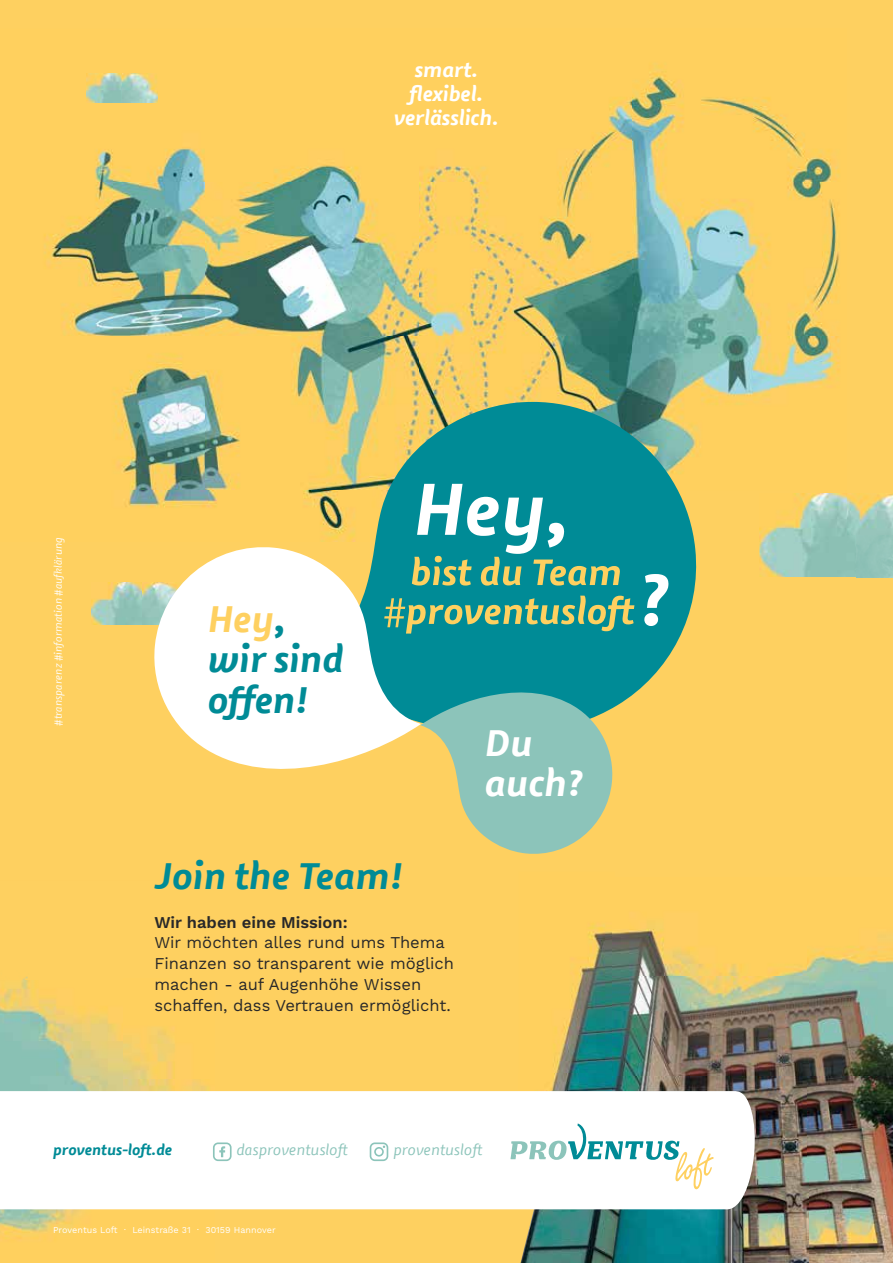
<style>
.page{position:relative;width:893px;height:1263px;background:#fed060}
.page>*{position:absolute;margin:0;border:0;box-sizing:border-box;transform-origin:0 0}
.t1{font:italic 700 37.5px/40.5px "Azuro TFW07";letter-spacing:-.005em;color:#008b96}
.t2{font:italic 700 37.5px/40.5px "Azuro TFW07";letter-spacing:-.005em;color:#fff}
.t3{font:italic 700 21px/24px "Azuro TFW07";letter-spacing:-.005em;color:#fff;text-align:center}
.t4{font:16.5px/21px "Work Sans";color:#282829}
.t5{font:600 16.5px "Work Sans";color:#282829}
.t6{font:italic 15.15px "Azuro TFW07";color:#8cc4ba}
.t7{font:italic 700 15.15px "Azuro TFW07";color:#008b96}
.t8{font:italic 10.5px "Azuro TFW07";letter-spacing:.01em;color:#fff}
.t9{font:9px "Work Sans";color:#fff}
.s1{color:#fed060}
</style>
<div class="page">
<img style="left:0;top:976px;width:214px;height:258px">
<img style="left:554px;top:923px;width:58px;height:151px">
<img style="left:551px;top:1074px;width:61px;height:17px">
<img style="left:612px;top:928px;width:281px;height:335px">
<div style="left:0;top:1091px;width:757px;height:118px;background:#fff"></div>
<img style="left:44px;top:69px;width:795px;height:439px">
<svg style="left:296px;top:394px;width:406px;height:313px;fill:#008b96"></svg>
<svg style="left:412px;top:484px;width:208px;height:102px;background:#42a4a1"></svg>
<svg style="left:421px;top:596px;width:213px;height:38px"></svg>
<svg style="left:644px;top:574px;width:24px;height:52px"></svg>
<img style="left:846px;top:493px;width:47px;height:42px">
<img style="left:759px;top:535px;width:134px;height:42px">
<img style="left:759px;top:493px;width:87px;height:48px">
<img style="left:92px;top:582px;width:59px;height:42px">
<svg style="left:426px;top:1119px;width:288px;height:144px;background:#c0d4c5"></svg>
<svg style="left:370px;top:1142px;width:18px;height:19px"></svg>
<svg style="left:213px;top:1142px;width:19px;height:19px"></svg>
<svg style="left:151px;top:542px;width:270px;height:227px;fill:#fff"></svg>
<svg style="left:420px;top:678px;width:195px;height:176px"></svg>
<img style="left:86px;top:73px;width:72px;height:30px">
<p class="t3" style="left:394px;top:57px;width:106px">smart. flexibel. verlässlich.</p>
<p class="t8" style="left:51px;top:726px;width:190px;rotate:-90deg">#transparenz #information #aufklärung</p>
<h1 class="t1" style="left:208px;top:596px;width:137px"><span class="s1">Hey</span>, wir sind offen!</h1>
<h1 class="t1" style="left:154px;top:854px;width:250px">Join the Team!</h1>
<p class="t5" style="left:154px;top:913px;width:195px">Wir haben eine Mission:</p>
<p class="t4" style="left:154px;top:933px;width:301px">Wir möchten alles rund ums Thema Finanzen so transparent wie möglich machen - auf Augenhöhe Wissen schaffen, dass Vertrauen ermöglicht.</p>
<h1 class="t2" style="left:485px;top:721px;width:99px">Du auch?</h1>
<p class="t7" style="left:53px;top:1138px;width:121px">proventus-loft.de</p>
<p class="t6" style="left:237px;top:1139px;width:112px">dasproventusloft</p>
<p class="t6" style="left:393px;top:1139px;width:90px">proventusloft</p>
<p class="t9" style="left:53px;top:1224px;width:224px">Proventus Loft . Leinstraße 31 . 30159 Hannover</p>
</div>
